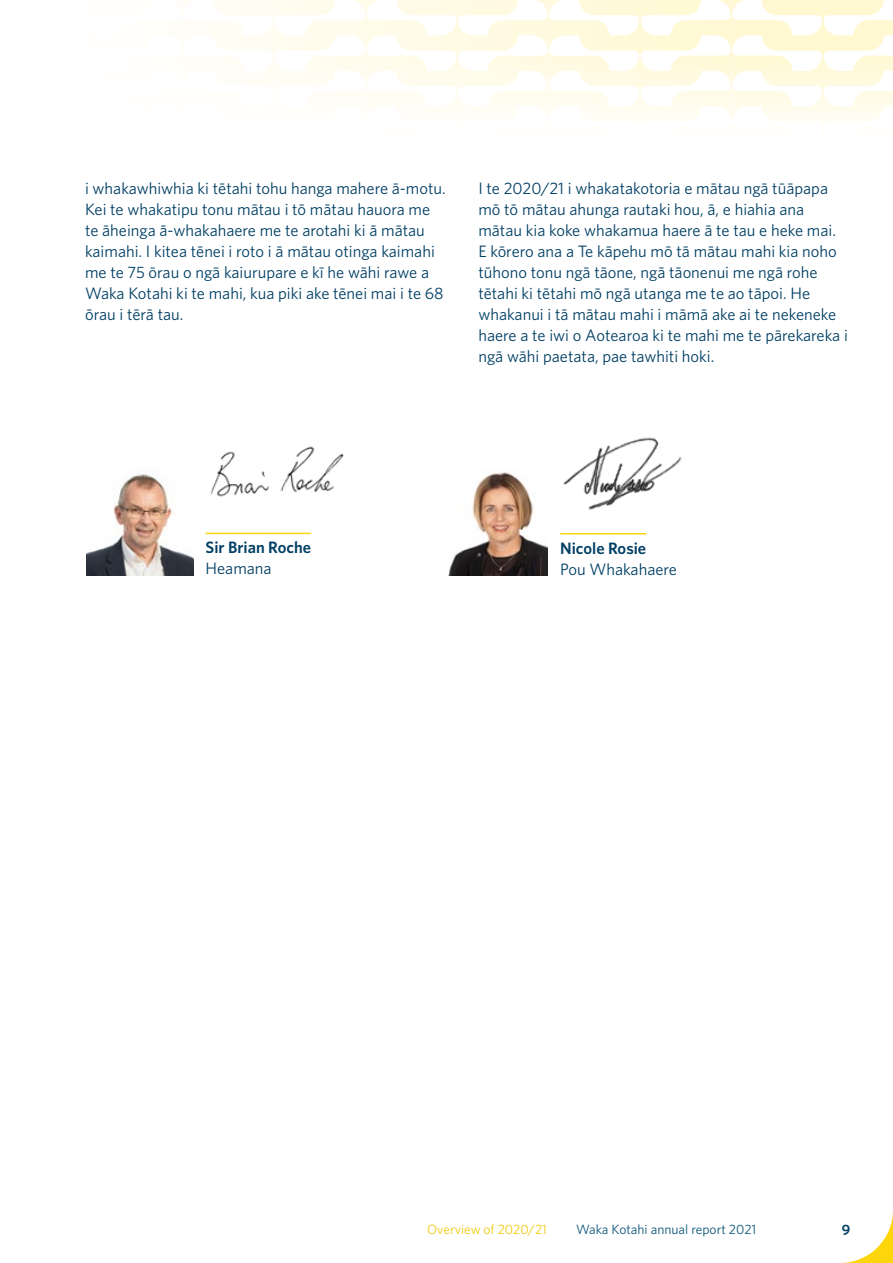
<style>
.page{position:relative;width:893px;height:1263px;background:#fff}
.page>*{position:absolute;margin:0;border:0;box-sizing:border-box;transform-origin:0 0}
.t1{font:16.5px/21px "Whitney";color:#003f64}
.t2{font:600 16.5px "Whitney";color:#003f64}
.t3{font:600 15px "Whitney";color:#003f64}
.t4{font:13.5px "Whitney";color:#0f577b}
.t5{font:13.5px "Whitney";color:#efcb0f}
</style>
<div class="page">
<svg style="left:842px;top:1212px;width:51px;height:51px"></svg>
<svg style="left:211px;top:0;width:682px;height:123px"></svg>
<img style="left:87px;top:474px;width:106px;height:101px">
<img style="left:448px;top:472px;width:99px;height:103px">
<img style="left:210px;top:446px;width:134px;height:51px">
<hr style="left:206px;top:533px;width:105px;height:1px;background:#fcd60b">
<img style="left:563px;top:437px;width:119px;height:73px">
<hr style="left:560px;top:533px;width:86px;height:1px;background:#fcd60b">
<p class="t1" style="left:85px;top:177px;width:362px">i whakawhiwhia ki tētahi tohu hanga mahere ā-motu.<br>Kei te whakatipu tonu mātau i tō mātau hauora me te āheinga ā-whakahaere me te arotahi ki ā mātau kaimahi. I kitea tēnei i roto i ā mātau otinga kaimahi me te 75 ōrau o ngā kaiurupare e kī he wāhi rawe a Waka Kotahi ki te mahi, kua piki ake tēnei mai i te 68 ōrau i tērā tau.</p>
<p class="t1" style="left:478px;top:177px;width:371px">I te 2020/21 i whakatakotoria e mātau ngā tūāpapa mō tō mātau ahunga rautaki hou, ā, e hiahia ana mātau kia koke whakamua haere ā te tau e heke mai.<br>E kōrero ana a Te kāpehu mō tā mātau mahi kia noho tūhono tonu ngā tāone, ngā tāonenui me ngā rohe tētahi ki tētahi mō ngā utanga me te ao tāpoi. He whakanui i tā mātau mahi i māmā ake ai te nekeneke haere a te iwi o Aotearoa ki te mahi me te pārekareka i ngā wāhi paetata, pae tawhiti hoki.</p>
<p class="t2" style="left:206px;top:537px;width:107px">Sir Brian Roche</p>
<p class="t1" style="left:206px;top:558px;width:68px">Heamana</p>
<p class="t2" style="left:560px;top:537px;width:88px">Nicole Rosie</p>
<p class="t1" style="left:560px;top:558px;width:118px">Pou Whakahaere</p>
<p class="t5" style="left:427px;top:1220px;width:121px">Overview of 2020/21</p>
<p class="t4" style="left:576px;top:1220px;width:182px">Waka Kotahi annual report 2021</p>
<p class="t3" style="left:842px;top:1220px;width:10px">9</p>
</div>
